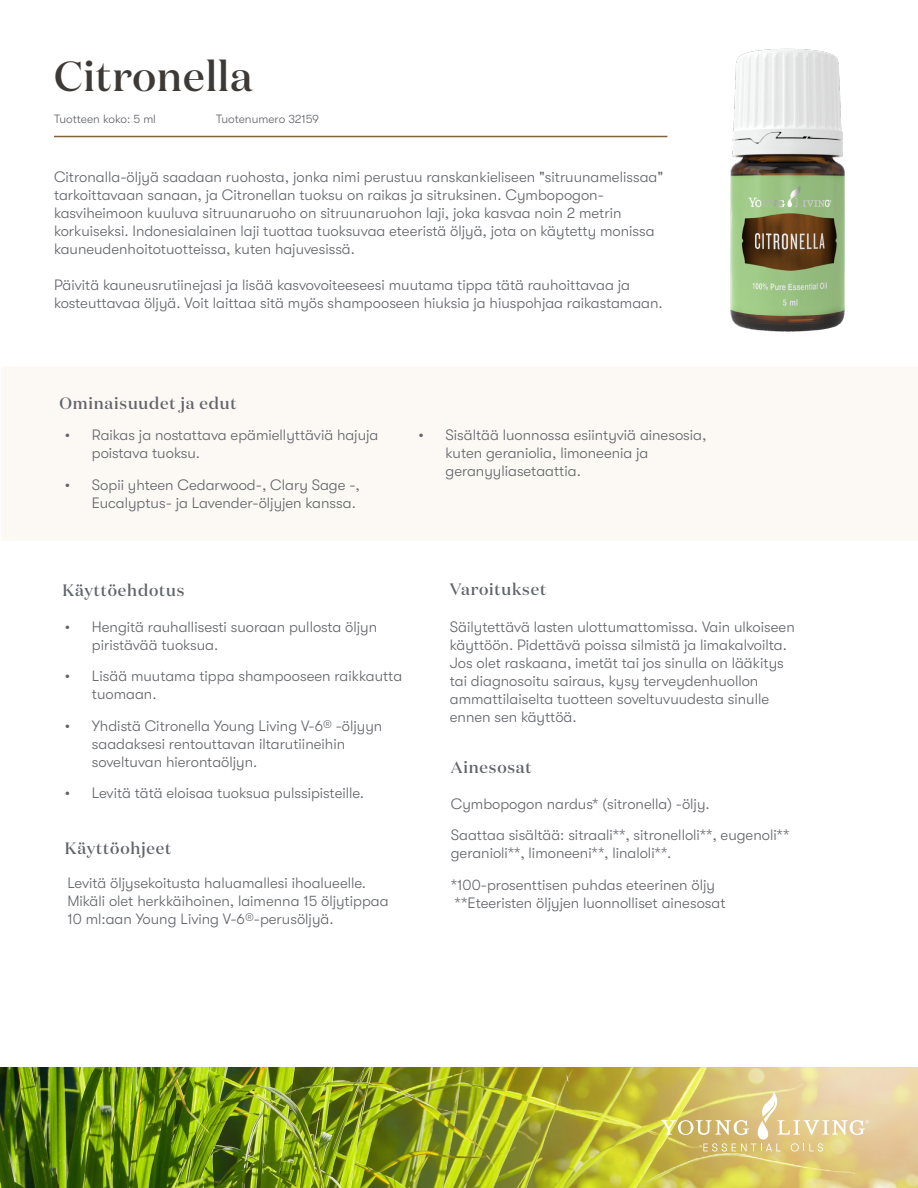
<style>
.page{position:relative;width:918px;height:1188px;background:#fff}
.page>*{position:absolute;margin:0;border:0;box-sizing:border-box;transform-origin:0 0}
.t1{font:500 42px "Domaine Display";letter-spacing:.02em;color:#3d3936}
.t2{font:500 16.5px "Domaine Display";letter-spacing:.05em;color:#61646a}
.t3{font:300 15px/18px "GT Walsheim Pro";color:#61646a}
.t4{font:300 12px "GT Walsheim Pro";color:#61646a}
</style>
<div class="page">
<img style="left:0;top:1067px;width:918px;height:121px">
<div style="left:2px;top:367px;width:916px;height:173px;background:#fcf8f4"></div>
<svg style="left:661px;top:1092px;width:208px;height:60px;background:#dfcb8a"></svg>
<hr style="left:54px;top:136px;width:613px;height:1px;background:#80623b">
<img style="left:730px;top:48px;width:115px;height:284px">
<h1 class="t1" style="left:54px;top:49px;width:200px">Citronella</h1>
<p class="t4" style="left:54px;top:112px;width:104px">Tuotteen koko: 5 ml</p>
<p class="t4" style="left:216px;top:112px;width:105px">Tuotenumero 32159</p>
<p class="t3" style="left:54px;top:168px;width:611px">Citronalla-öljyä saadaan ruohosta, jonka nimi perustuu ranskankieliseen "sitruunamelissaa" tarkoittavaan sanaan, ja Citronellan tuoksu on raikas ja sitruksinen. Cymbopogon&shy;kasviheimoon kuuluva sitruunaruoho on sitruunaruohon laji, joka kasvaa noin 2 metrin korkuiseksi. Indonesialainen laji tuottaa tuoksuvaa eteeristä öljyä, jota on käytetty monissa kauneudenhoitotuotteissa, kuten hajuvesissä.</p>
<p class="t3" style="left:54px;top:276px;width:610px">Päivitä kauneusrutiinejasi ja lisää kasvovoiteeseesi muutama tippa tätä rauhoittavaa ja kosteuttavaa öljyä. Voit laittaa sitä myös shampooseen hiuksia ja hiuspohjaa raikastamaan.</p>
<p class="t2" style="left:59px;top:393px;width:179px">Ominaisuudet ja edut</p>
<p class="t3" style="left:92px;top:426px;width:288px;text-indent:-27px">• Raikas ja nostattava epämiellyttäviä hajuja poistava tuoksu.</p>
<p class="t3" style="left:65px;top:476px;width:297px;text-align:right">• Sopii yhteen Cedarwood-, Clary Sage -,<br>Eucalyptus- ja Lavender-öljyjen kanssa.</p>
<p class="t3" style="left:446px;top:426px;width:262px;text-indent:-27px">• Sisältää luonnossa esiintyviä ainesosia, kuten geraniolia, limoneenia ja geranyyliasetaattia.</p>
<p class="t2" style="left:62px;top:580px;width:124px">Käyttöehdotus</p>
<p class="t3" style="left:92px;top:618px;width:287px;text-indent:-27px">• Hengitä rauhallisesti suoraan pullosta öljyn piristävää tuoksua.</p>
<p class="t3" style="left:92px;top:667px;width:312px;text-indent:-27px">• Lisää muutama tippa shampooseen raikkautta tuomaan.</p>
<p class="t3" style="left:92px;top:717px;width:292px;text-indent:-27px">• Yhdistä Citronella Young Living V-6® -öljyyn saadaksesi rentouttavan iltarutiineihin soveltuvan hierontaöljyn.</p>
<p class="t3" style="left:65px;top:784px;width:301px">• Levitä tätä eloisaa tuoksua pulssipisteille.</p>
<p class="t2" style="left:65px;top:838px;width:108px">Käyttöohjeet</p>
<p class="t3" style="left:67px;top:874px;width:323px">Levitä öljysekoitusta haluamallesi ihoalueelle.<br>Mikäli olet herkkäihoinen, laimenna 15 öljytippaa<br>10 ml:aan Young Living V-6®-perusöljyä.</p>
<p class="t2" style="left:450px;top:579px;width:98px">Varoitukset</p>
<p class="t3" style="left:450px;top:618px;width:346px">Säilytettävä lasten ulottumattomissa. Vain ulkoiseen käyttöön. Pidettävä poissa silmistä ja limakalvoilta.<br>Jos olet raskaana, imetät tai jos sinulla on lääkitys tai diagnosoitu sairaus, kysy terveydenhuollon ammattilaiselta tuotteen soveltuvuudesta sinulle ennen sen käyttöä.</p>
<p class="t2" style="left:451px;top:757px;width:82px">Ainesosat</p>
<p class="t3" style="left:451px;top:788px;width:340px;line-height:31.5px">Cymbopogon nardus* (sitronella) -öljy.<br>Saattaa sisältää: sitraali**, sitronelloli**, eugenoli**</p>
<p class="t3" style="left:451px;top:838px;width:266px;line-height:31.5px">geranioli**, limoneeni**, linaloli**. *100-prosenttisen puhdas eteerinen öljy</p>
<p class="t3" style="left:455px;top:894px;width:272px">**Eteeristen öljyjen luonnolliset ainesosat</p>
</div>
